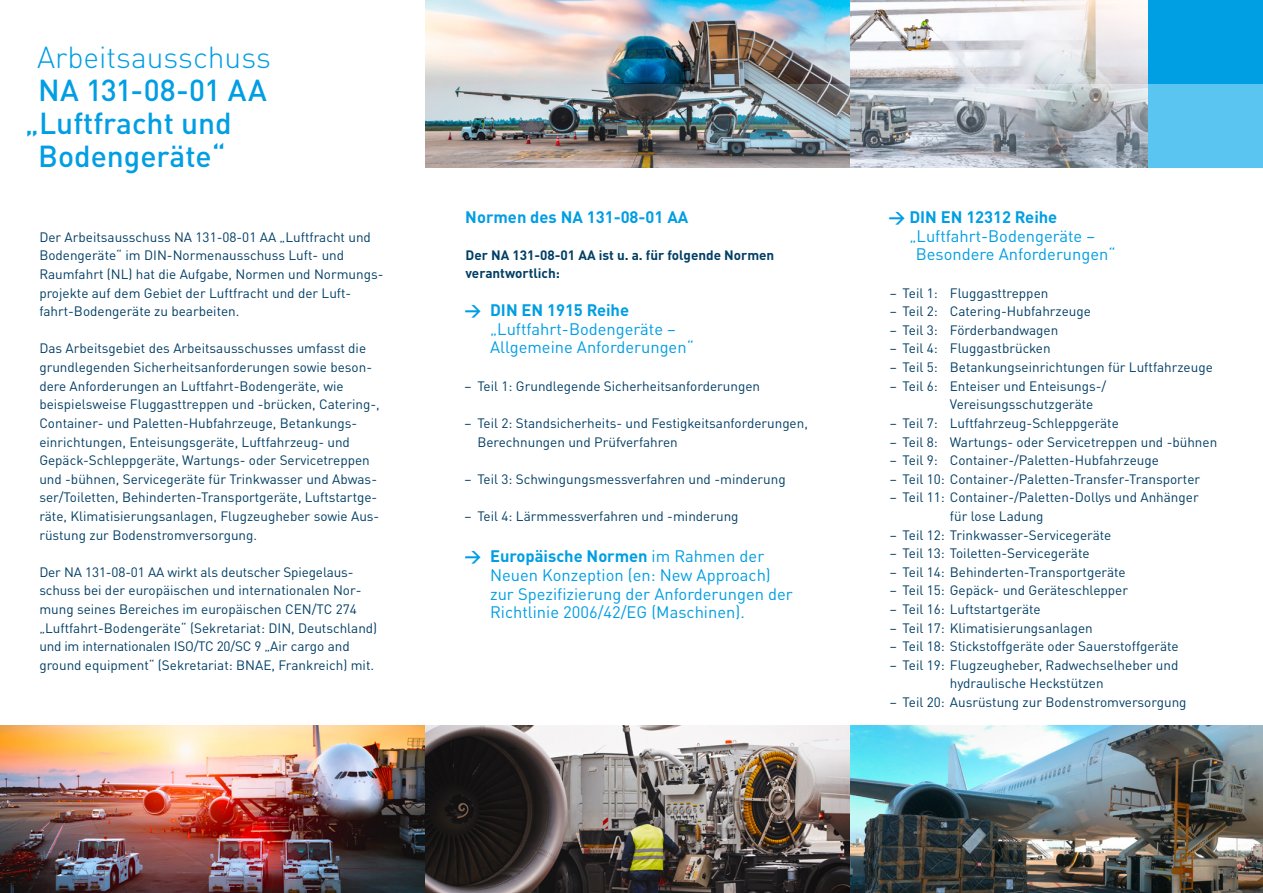
<style>
.page{position:relative;width:1263px;height:893px;background:#fff}
.page>*{position:absolute;margin:0;border:0;box-sizing:border-box;transform-origin:0 0}
.t1{font:500 30px "DINOT";color:#009ee3}
.t2{font:300 30px "DINOT";color:#009ee3}
._1_Copy_9_pt{font:16.5px/18.6px "DINOT";color:#009ee3}
._4_Head_klein_9_pt{font:16.5px/18.6px "DINOT";color:#009ee3}
.xx{font:700 16.5px "DINOT";color:#009ee3}
._4_Head_klein_9_pt-2{font:700 16.5px "DINOT";color:#009ee3}
._1_Copy_9_pt-2{font:13.5px/18.6px "DINOT";color:#003e65}
._1_Copy_9_pt-3{font:700 13.5px/18.6px "DINOT";color:#003e65}
.s1{font-weight:700}
</style>
<div class="page">
<img style="left:425px;top:0;width:724px;height:84px">
<img style="left:0;top:725px;width:1263px;height:168px">
<img style="left:425px;top:84px;width:724px;height:83px">
<div style="left:1149px;top:0;width:114px;height:84px;background:#009ee3"></div>
<div style="left:1149px;top:84px;width:114px;height:83px;background:#5bc5f2"></div>
<p class="t2" style="left:37px;top:39px;width:235px">Arbeitsausschuss</p>
<p class="t1" style="left:38px;top:71px;width:230px">NA 131-08-01 AA</p>
<p class="t1" style="left:25px;top:104px;width:208px">„Luftfracht und</p>
<p class="t1" style="left:38px;top:137px;width:189px">Bodengeräte“</p>
<p class="_1_Copy_9_pt-2" style="left:39px;top:227px;width:346px">Der Arbeitsausschuss NA 131-08-01 AA „Luftfracht und Bodengeräte“ im DIN‑Normenausschuss Luft- und Raumfahrt (NL) hat die Aufgabe, Normen und Normungs&shy;projekte auf dem Gebiet der Luftfracht und der Luft&shy;fahrt-Bodengeräte zu bearbeiten.</p>
<p class="_1_Copy_9_pt-2" style="left:39px;top:339px;width:342px">Das Arbeitsgebiet des Arbeitsausschusses umfasst die grundlegenden Sicherheitsanforderungen sowie beson&shy;dere Anforderungen an Luftfahrt-Bodengeräte, wie beispielsweise Fluggasttreppen und -brücken, Catering-, Container- und Paletten-Hubfahrzeuge, Betankungs&shy;einrichtungen, Enteisungsgeräte, Luftfahrzeug- und Gepäck-Schleppgeräte, Wartungs- oder Servicetreppen und -bühnen, Servicegeräte für Trinkwasser und Abwas&shy;ser/Toiletten, Behinderten-Transportgeräte, Luftstartge&shy;räte, Klimatisierungsanlagen, Flugzeugheber sowie Aus&shy;rüstung zur Bodenstromversorgung.</p>
<p class="_1_Copy_9_pt-2" style="left:39px;top:562px;width:339px">Der NA 131-08-01 AA wirkt als deutscher Spiegelaus&shy;schuss bei der europäischen und internationalen Nor&shy;mung seines Bereiches im europäischen CEN/TC 274 „Luftfahrt-Bodengeräte“ (Sekretariat: DIN, Deutschland) und im internationalen ISO/TC 20/SC 9 „Air cargo and ground equipment“ (Sekretariat: BNAE, Frankreich) mit.</p>
<p class="xx" style="left:465px;top:206px;width:225px">Normen des NA 131-08-01 AA</p>
<p class="_1_Copy_9_pt-3" style="left:465px;top:245px;width:310px">Der NA 131-08-01 AA ist u. a. für folgende Normen verantwortlich:</p>
<p class="_4_Head_klein_9_pt" style="left:490px;top:301px;width:205px;text-indent:-26px"><span class="s1">→ DIN EN 1915 Reihe </span>„Luftfahrt-Bodengeräte –<br>Allgemeine Anforderungen“</p>
<p class="_1_Copy_9_pt-2" style="left:465px;top:376px;width:297px">– Teil 1: Grundlegende Sicherheitsanforderungen</p>
<p class="_1_Copy_9_pt-2" style="left:477px;top:413px;width:332px;text-indent:-13px">– Teil 2: Standsicherheits- und Festigkeitsanforderungen,<br>Berechnungen und Prüfverfahren</p>
<p class="_1_Copy_9_pt-2" style="left:465px;top:469px;width:323px">– Teil 3: Schwingungsmessverfahren und -minderung</p>
<p class="_1_Copy_9_pt-2" style="left:465px;top:506px;width:276px">– Teil 4: Lärmmessverfahren und -minderung</p>
<p class="_1_Copy_9_pt" style="left:490px;top:547px;width:304px;text-indent:-26px"><span class="s1">→ Europäische Normen</span> im Rahmen der Neuen Konzeption (en: New Approach) zur Spezifizierung der Anforderungen der Richtlinie 2006/42/EG (Maschinen).</p>
<p class="_4_Head_klein_9_pt-2" style="left:888px;top:206px;width:170px">→ DIN EN 12312 Reihe</p>
<p class="_4_Head_klein_9_pt" style="left:909px;top:226px;width:187px">„Luftfahrt-Bodengeräte –</p>
<p class="_4_Head_klein_9_pt" style="left:916px;top:245px;width:201px">Besondere Anforderungen“</p>
<p class="_1_Copy_9_pt-2" style="left:890px;top:283px;width:160px">– Teil 1: Fluggasttreppen</p>
<p class="_1_Copy_9_pt-2" style="left:890px;top:302px;width:203px">– Teil 2: Catering-Hubfahrzeuge</p>
<p class="_1_Copy_9_pt-2" style="left:890px;top:320px;width:170px">– Teil 3: Förderbandwagen</p>
<p class="_1_Copy_9_pt-2" style="left:890px;top:339px;width:162px">– Teil 4: Fluggastbrücken</p>
<p class="_1_Copy_9_pt-2" style="left:890px;top:358px;width:324px">– Teil 5: Betankungseinrichtungen für Luftfahrzeuge</p>
<p class="_1_Copy_9_pt-2" style="left:950px;top:376px;width:158px;text-indent:-60px">– Teil 6: Enteiser und Enteisungs-/<br>Vereisungsschutzgeräte</p>
<p class="_1_Copy_9_pt-2" style="left:890px;top:413px;width:231px">– Teil 7: Luftfahrzeug-Schleppgeräte</p>
<p class="_1_Copy_9_pt-2" style="left:890px;top:432px;width:329px">– Teil 8: Wartungs- oder Servicetreppen und -bühnen</p>
<p class="_1_Copy_9_pt-2" style="left:890px;top:451px;width:271px">– Teil 9: Container-/Paletten-Hubfahrzeuge</p>
<p class="_1_Copy_9_pt-2" style="left:890px;top:469px;width:312px">– Teil 10: Container-/Paletten-Transfer-Transporter</p>
<p class="_1_Copy_9_pt-2" style="left:950px;top:488px;width:250px;text-indent:-60px">– Teil 11: Container-/Paletten-Dollys und Anhänger für lose Ladung</p>
<p class="_1_Copy_9_pt-2" style="left:890px;top:525px;width:223px">– Teil 12: Trinkwasser-Servicegeräte</p>
<p class="_1_Copy_9_pt-2" style="left:890px;top:544px;width:201px">– Teil 13: Toiletten-Servicegeräte</p>
<p class="_1_Copy_9_pt-2" style="left:890px;top:562px;width:237px">– Teil 14: Behinderten-Transportgeräte</p>
<p class="_1_Copy_9_pt-2" style="left:890px;top:581px;width:240px">– Teil 15: Gepäck- und Geräteschlepper</p>
<p class="_1_Copy_9_pt-2" style="left:890px;top:599px;width:152px">– Teil 16: Luftstartgeräte</p>
<p class="_1_Copy_9_pt-2" style="left:890px;top:618px;width:204px">– Teil 17: Klimatisierungsanlagen</p>
<p class="_1_Copy_9_pt-2" style="left:890px;top:637px;width:290px">– Teil 18: Stickstoffgeräte oder Sauerstoffgeräte</p>
<p class="_1_Copy_9_pt-2" style="left:950px;top:655px;width:230px;text-indent:-60px">– Teil 19: Flugzeugheber, Radwechselheber und hydraulische Heckstützen</p>
<p class="_1_Copy_9_pt-2" style="left:890px;top:693px;width:298px">– Teil 20: Ausrüstung zur Bodenstromversorgung</p>
</div>
